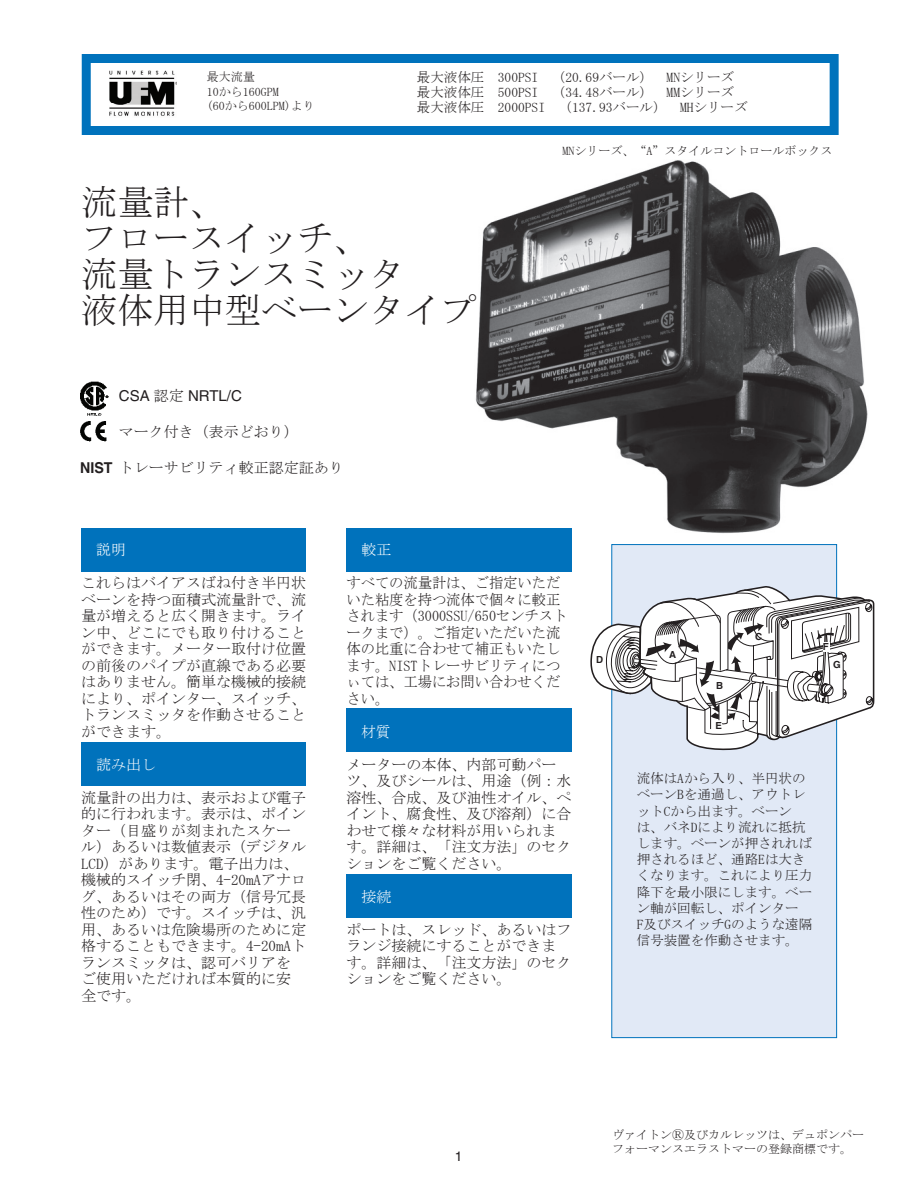
<style>
.page{position:relative;width:918px;height:1188px;background:#fff}
.page>*{position:absolute;margin:0;border:0;box-sizing:border-box;transform-origin:0 0}
.t1{font:36px/36px "MS Mincho";color:#231f20}
.t2{font:15px/16.5px "MS Mincho";color:#231f20}
.t3{font:15px/16.5px "MS Mincho";color:#231f20;scale:.95 1}
.t4{font:15px "Helvetica";color:#231f20}
.t5{font:15px "MS Mincho";color:#fff}
.t6{font:15px "MS Mincho";color:#fff;scale:.95 1}
.t7{font:13.5px/16.2px "MS Mincho";color:#231f20}
.t8{font:13.5px "Helvetica";color:#231f20}
.t9{font:12px/14.2px "MS Mincho";color:#231f20}
.t10{font:700 9.75px "Helvetica";color:#231f20}
.s1{font-family:"MS Mincho"}
.s2{font-family:"Helvetica";font-weight:700}
</style>
<div class="page">
<div style="left:346px;top:874px;width:226px;height:44px;background:#0072bc"></div>
<div style="left:346px;top:708px;width:226px;height:44px;background:#0072bc"></div>
<img style="left:475px;top:160px;width:393px;height:374px">
<div style="left:612px;top:545px;width:225px;height:493px;background:#e1e9f6"></div>
<div style="left:82px;top:54px;width:757px;height:81px;border:9px solid #0072bc"></div>
<img style="left:110px;top:71px;width:66px;height:45px">
<div style="left:346px;top:528px;width:226px;height:44px;background:#0072bc"></div>
<img style="left:80px;top:422px;width:27px;height:20px">
<img style="left:80px;top:381px;width:29px;height:35px">
<div style="left:81px;top:742px;width:225px;height:44px;background:#0072bc"></div>
<div style="left:81px;top:528px;width:225px;height:44px;background:#0072bc"></div>
<svg style="left:590px;top:584px;width:285px;height:168px"></svg>
<div style="left:823px;top:642px;width:7px;height:10px;background:#fff"></div>
<p class="t9" style="left:207px;top:70px;width:109px">最大流量<br>10から160GPM<br>(60から600LPM)より</p>
<p class="t7" style="left:417px;top:70px;width:332px;line-height:15px">最大液体圧　300PSI　（20.69バール）　MNシリーズ最大液体圧　500PSI　（34.48バール）　MMシリーズ最大液体圧　2000PSI　（137.93バール）　MHシリーズ</p>
<p class="t9" style="left:562px;top:144px;width:271px">MNシリーズ、“A”スタイルコントロールボックス</p>
<h1 class="t1" style="left:81px;top:184px;width:397px">流量計、<br>フロースイッチ、<br>流量トランスミッタ<br>液体用中型ベーンタイプ</h1>
<p class="t4" style="left:119px;top:390px;width:124px">CSA <span class="s1">認定</span> NRTL/C</p>
<p class="t2" style="left:119px;top:423px;width:181px">マーク付き（表示どおり）</p>
<p class="t2" style="left:80px;top:459px;width:265px"><span class="s2">NIST</span> トレーサビリティ較正認定証あり</p>
<p class="t5" style="left:96px;top:542px;width:31px">説明</p>
<p class="t2" style="left:81px;top:575px;width:226px;text-align:justify">これらはバイアスばね付き半円状ベーンを持つ面積式流量計で、流量が増えると広く開きます。ライン中、どこにでも取り付けることができます。メーター取付け位置の前後のパイプが直線である必要はありません。簡単な機械的接続により、ポインター、スイッチ、トランスミッタを作動させることができます。</p>
<p class="t5" style="left:96px;top:757px;width:61px">読み出し</p>
<p class="t2" style="left:81px;top:789px;width:226px">流量計の出力は、表示および電子的に行われます。表示は、ポインター（目盛りが刻まれたスケール）あるいは数値表示（デジタル<br>LCD）があります。電子出力は、機械的スイッチ閉、4-20mAアナログ、あるいはその両方（信号冗長性のため）です。スイッチは、汎用、あるいは危険場所のために定格することもできます。4-20mAトランスミッタは、認可バリアをご使用いただければ本質的に安全です。</p>
<p class="t5" style="left:362px;top:542px;width:31px">較正</p>
<p class="t3" style="left:346px;top:575px;width:234px">すべての流量計は、ご指定いただいた粘度を持つ流体で個々に較正されます（3000SSU/650センチストークまで）。ご指定いただいた流体の比重に合わせて補正もいたします。NISTトレーサビリティにつぃては、工場にお問い合わせください。</p>
<p class="t6" style="left:362px;top:724px;width:31px">材質</p>
<p class="t2" style="left:346px;top:756px;width:226px">メーターの本体、内部可動パーツ、及びシールは、用途（例：水溶性、合成、及び油性オイル、ペイント、腐食性、及び溶剤）に合わせて様々な材料が用いられます。詳細は、「注文方法」のセクションをご覧ください。</p>
<p class="t5" style="left:362px;top:889px;width:31px">接続</p>
<p class="t2" style="left:346px;top:921px;width:226px">ポートは、スレッド、あるいはフランジ接続にすることができます。詳細は、「注文方法」のセクションをご覧ください。</p>
<p class="t10" style="left:596px;top:656px;width:9px">D</p>
<p class="t10" style="left:669px;top:651px;width:9px">A</p>
<p class="t10" style="left:716px;top:682px;width:9px">B</p>
<p class="t10" style="left:716px;top:722px;width:8px">E</p>
<p class="t10" style="left:755px;top:633px;width:9px">C</p>
<p class="t10" style="left:823px;top:643px;width:7px">F</p>
<p class="t10" style="left:833px;top:661px;width:9px">G</p>
<p class="t7" style="left:637px;top:770px;width:177px">流体はAから入り、半円状のベーンBを通過し、アウトレットCから出ます。ベーン<br>は、バネDにより流れに抵抗します。ベーンが押されれば押されるほど、通路Eは大きくなります。これにより圧力降下を最小限にします。ベーン軸が回転し、ポインター<br>F及びスイッチGのような遠隔信号装置を作動させます。</p>
<p class="t8" style="left:455px;top:1151px;width:9px">1</p>
<p class="t9" style="left:612px;top:1127px;width:253px">ヴァイトンⓇ及びカルレッツは、デュポンパーフォーマンスエラストマーの登録商標です。</p>
</div>
